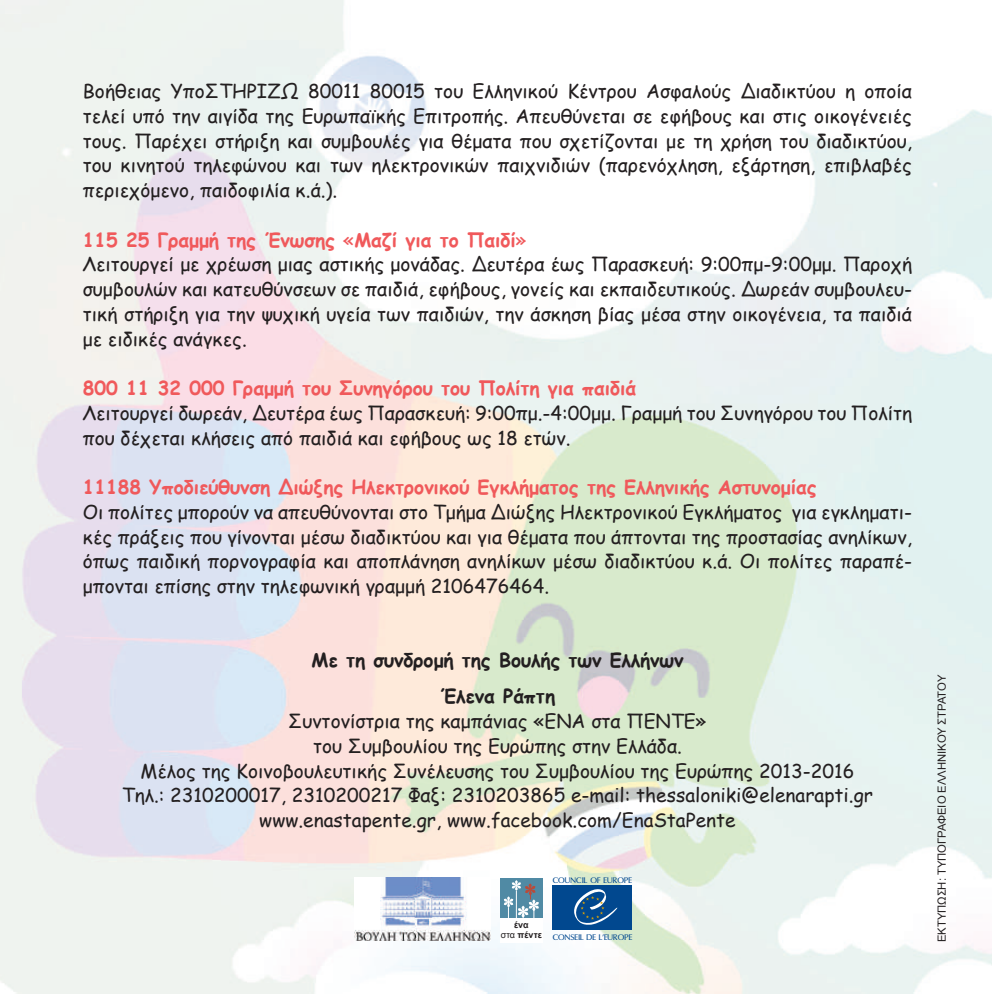
<style>
.page{position:relative;width:995px;height:995px;background:#fff}
.page>*{position:absolute;margin:0;border:0;box-sizing:border-box;transform-origin:0 0}
.t1{font:19.12px/24.8px "Comic Sans MS";color:#231f20;text-align:justify}
.t2{font:700 19.12px "Comic Sans MS";color:#f0595b}
.t3{font:700 19.12px/36px "Comic Sans MS";color:#231f20;text-align:center}
.t4{font:11.25px "Arial Nikos";color:#231f20}
.t5{font:10.58px "Mg Optima UC Pol";letter-spacing:.005em;color:#01488f}
.t6{font:9px/10.8px "Arial Nikos Bold";color:#231f20;text-align:center}
.s1{font-weight:700;color:#f0595b}
.s2{color:#f0595b}
.s3{font-family:"Arial Nikos"}
</style>
<div class="page">
<img style="left:0;top:0;width:991px;height:993px">
<img style="left:355px;top:878px;width:135px;height:62px">
<div style="left:552px;top:886px;width:80px;height:44px;background:#01488f"></div>
<svg style="left:574px;top:889px;width:43px;height:36px"></svg>
<div style="left:500px;top:878px;width:43px;height:43px;background:#508aa4"></div>
<svg style="left:504px;top:880px;width:35px;height:38px"></svg>
<div style="left:500px;top:918px;width:43px;height:24px;background:#fff"></div>
<p class="t1" style="left:83px;top:78px;width:831px">Βοήθειας ΥποΣΤΗΡΙΖΩ 80011 80015 του Ελληνικού Κέντρου Ασφαλούς Διαδικτύου η οποία τελεί υπό την αιγίδα της Ευρωπαϊκής Επιτροπής. Απευθύνεται σε εφήβους και στις οικογένειές τους. Παρέχει στήριξη και συμβουλές για θέματα που σχετίζονται με τη χρήση του διαδικτύου, του κινητού τηλεφώνου και των ηλεκτρονικών παιχνιδιών (παρενόχληση, εξάρτηση, επιβλαβές περιεχόμενο, παιδοφιλία κ.ά.).</p>
<p class="t1" style="left:83px;top:227px;width:831px;text-align:left"><span class="s1">115 25 Γραμμή της Ένωσης</span> <span class="s2">«</span><span class="s1">Μαζί για το Παιδί</span><span class="s2">»<br></span>Λειτουργεί με χρέωση μιας αστικής μονάδας. Δευτέρα έως Παρασκευή: 9:00πμ-9:00μμ. Παροχή συμβουλών και κατευθύνσεων σε παιδιά, εφήβους, γονείς και εκπαιδευτικούς. Δωρεάν συμβουλευ&shy;τική στήριξη για την ψυχική υγεία των παιδιών, την άσκηση βίας μέσα στην οικογένεια, τα παιδιά με ειδικές ανάγκες.</p>
<p class="t2" style="left:83px;top:374px;width:555px">800 11 32 000 Γραμμή του Συνηγόρου του Πολίτη για παιδιά</p>
<p class="t1" style="left:83px;top:400px;width:831px">Λειτουργεί δωρεάν, Δευτέρα έως Παρασκευή: 9:00πμ.-4:00μμ. Γραμμή του Συνηγόρου του Πολίτη που δέχεται κλήσεις από παιδιά και εφήβους ως 18 ετών.</p>
<p class="t2" style="left:83px;top:473px;width:735px">11188 Υποδιεύθυνση Διώξης Ηλεκτρονικού Εγκλήματος της Ελληνικής Αστυνομίας</p>
<p class="t1" style="left:83px;top:499px;width:831px">Οι πολίτες μπορούν να απευθύνονται στο Τμήμα Διώξης Ηλεκτρονικού Εγκλήματος για εγκληματι&shy;κές πράξεις που γίνονται μέσω διαδικτύου και για θέματα που άπτονται της προστασίας ανηλίκων, όπως παιδική πορνογραφία και αποπλάνηση ανηλίκων μέσω διαδικτύου κ.ά. Οι πολίτες παραπέ&shy;μπονται επίσης στην τηλεφωνική γραμμή 2106476464.</p>
<p class="t3" style="left:312px;top:642px;width:373px">Με τη συνδρομή της Βουλής των Ελλήνων<br>Έλενα Ράπτη</p>
<p class="t1" style="left:122px;top:708px;width:753px;text-align:center">Συντονίστρια της καμπάνιας «ΕΝΑ στα ΠΕΝΤΕ»<br>του Συμβουλίου της Ευρώπης στην Ελλάδα.<br>Μέλος της Κοινοβουλευτικής Συνέλευσης του Συμβουλίου της Ευρώπης 2013-2016<br>Τηλ.: 2310200017, 2310200217 Φαξ: 2310203865 e-mail: thessaloniki@elenarapti.gr www.enastapente.gr, www.facebook.com/EnaStaPente</p>
<p class="t5" style="left:553px;top:874px;width:81px">COUNCIL OF EUROPE</p>
<p class="t6" style="left:501px;top:919px;width:43px">ένα<br><span class="s3">στα</span> πέντε</p>
<p class="t5" style="left:553px;top:932px;width:81px">CONSEIL DE L’EUROPE</p>
<p class="t4" style="left:934px;top:942px;width:269px;rotate:-90deg">ΕΚΤΥΠΩΣΗ: ΤΥΠΟΓΡΑΦΕΙΟ ΕΛΛΗΝΙΚΟΥ ΣΤΡΑΤΟΥ</p>
</div>
